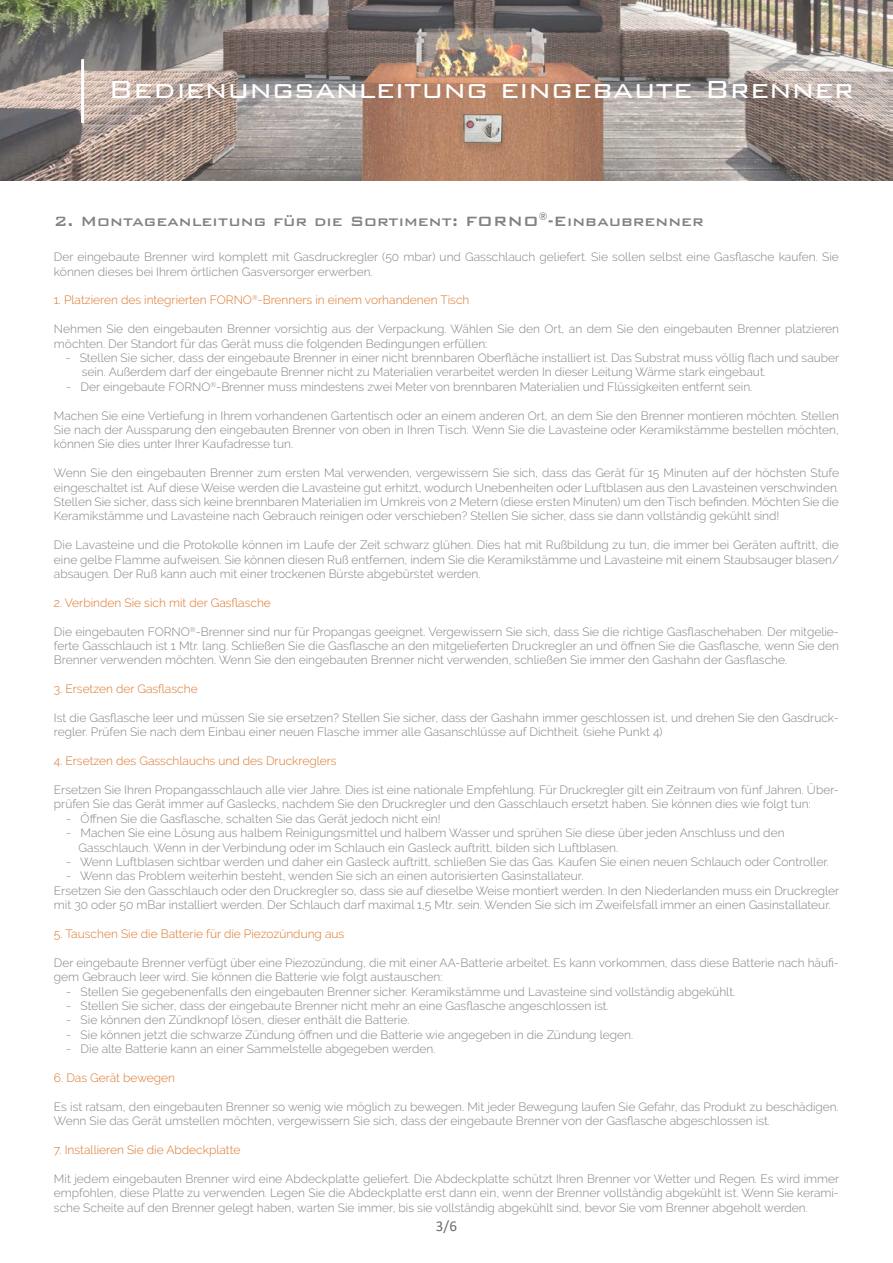
<style>
.page{position:relative;width:893px;height:1263px;background:#fff}
.page>*{position:absolute;margin:0;border:0;box-sizing:border-box;transform-origin:0 0}
.t1{font:300 33px "Bank Gothic BT";color:#fff}
.t2{font:500 18px "Bank Gothic BT";color:#808285}
.t3{font:15px "Calibri";color:#6c6d70}
.t4{font:300 12px/14.4px "Raleway";color:#808285}
.t5{font:300 12px "Raleway";color:#db7428}
</style>
<div class="page">
<img style="left:0;top:0;width:893px;height:180px">
<hr style="left:81px;top:59px;width:3px;height:64px;background:#fff">
<h1 class="t1" style="left:108px;top:71px;width:747px">Bedienungsanleitung eingebaute Brenner</h1>
<p class="t2" style="left:54px;top:212px;width:652px">2. Montageanleitung für die Sortiment: FORNO<sup>®</sup>-Einbaubrenner</p>
<p class="t4" style="left:54px;top:250px;width:786px">Der eingebaute Brenner wird komplett mit Gasdruckregler (50 mbar) und Gasschlauch geliefert. Sie sollen selbst eine Gasflasche kaufen. Sie können dieses bei Ihrem örtlichen Gasversorger erwerben.</p>
<p class="t5" style="left:54px;top:293px;width:417px">1. Platzieren des integrierten FORNO<sup>®</sup>-Brenners in einem vorhandenen Tisch</p>
<p class="t4" style="left:54px;top:322px;width:786px">Nehmen Sie den eingebauten Brenner vorsichtig aus der Verpackung. Wählen Sie den Ort, an dem Sie den eingebauten Brenner platzieren möchten. Der Standort für das Gerät muss die folgenden Bedingungen erfüllen:</p>
<p class="t4" style="left:66px;top:350px;width:775px">- Stellen Sie sicher, dass der eingebaute Brenner in einer nicht brennbaren Oberfläche installiert ist. Das Substrat muss völlig flach und sauber</p>
<p class="t4" style="left:82px;top:365px;width:686px">sein. Außerdem darf der eingebaute Brenner nicht zu Materialien verarbeitet werden In dieser Leitung Wärme stark eingebaut.</p>
<p class="t4" style="left:66px;top:379px;width:688px">- Der eingebaute FORNO<sup>®</sup>-Brenner muss mindestens zwei Meter von brennbaren Materialien und Flüssigkeiten entfernt sein.</p>
<p class="t4" style="left:54px;top:408px;width:786px;text-align:justify">Machen Sie eine Vertiefung in Ihrem vorhandenen Gartentisch oder an einem anderen Ort, an dem Sie den Brenner montieren möchten. Stellen Sie nach der Aussparung den eingebauten Brenner von oben in Ihren Tisch. Wenn Sie die Lavasteine oder Keramikstämme bestellen möchten, können Sie dies unter Ihrer Kaufadresse tun.</p>
<p class="t4" style="left:54px;top:466px;width:787px;text-align:justify">Wenn Sie den eingebauten Brenner zum ersten Mal verwenden, vergewissern Sie sich, dass das Gerät für 15 Minuten auf der höchsten Stufe eingeschaltet ist. Auf diese Weise werden die Lavasteine gut erhitzt, wodurch Unebenheiten oder Luftblasen aus den Lavasteinen verschwinden.<br>Stellen Sie sicher, dass sich keine brennbaren Materialien im Umkreis von 2 Metern (diese ersten Minuten) um den Tisch befinden. Möchten Sie die Keramikstämme und Lavasteine nach Gebrauch reinigen oder verschieben? Stellen Sie sicher, dass sie dann vollständig gekühlt sind!</p>
<p class="t4" style="left:54px;top:538px;width:786px;text-align:justify">Die Lavasteine und die Protokolle können im Laufe der Zeit schwarz glühen. Dies hat mit Rußbildung zu tun, die immer bei Geräten auftritt, die eine gelbe Flamme aufweisen. Sie können diesen Ruß entfernen, indem Sie die Keramikstämme und Lavasteine mit einem Staubsauger blasen/ absaugen. Der Ruß kann auch mit einer trockenen Bürste abgebürstet werden.</p>
<p class="t5" style="left:54px;top:595px;width:218px">2. Verbinden Sie sich mit der Gasflasche</p>
<p class="t4" style="left:54px;top:624px;width:786px;text-align:justify">Die eingebauten FORNO<sup>®</sup>-Brenner sind nur für Propangas geeignet. Vergewissern Sie sich, dass Sie die richtige Gasflaschehaben. Der mitgelie&shy;ferte Gasschlauch ist 1 Mtr. lang. Schließen Sie die Gasflasche an den mitgelieferten Druckregler an und öffnen Sie die Gasflasche, wenn Sie den Brenner verwenden möchten. Wenn Sie den eingebauten Brenner nicht verwenden, schließen Sie immer den Gashahn der Gasflasche.</p>
<p class="t5" style="left:54px;top:682px;width:145px">3. Ersetzen der Gasflasche</p>
<p class="t4" style="left:54px;top:710px;width:786px">Ist die Gasflasche leer und müssen Sie sie ersetzen? Stellen Sie sicher, dass der Gashahn immer geschlossen ist, und drehen Sie den Gasdruck&shy;regler. Prüfen Sie nach dem Einbau einer neuen Flasche immer alle Gasanschlüsse auf Dichtheit. (siehe Punkt 4)</p>
<p class="t5" style="left:54px;top:754px;width:284px">4. Ersetzen des Gasschlauchs und des Druckreglers</p>
<p class="t4" style="left:54px;top:782px;width:786px">Ersetzen Sie Ihren Propangasschlauch alle vier Jahre. Dies ist eine nationale Empfehlung. Für Druckregler gilt ein Zeitraum von fünf Jahren. Über&shy;prüfen Sie das Gerät immer auf Gaslecks, nachdem Sie den Druckregler und den Gasschlauch ersetzt haben. Sie können dies wie folgt tun:</p>
<p class="t4" style="left:66px;top:811px;width:376px">- Öffnen Sie die Gasflasche, schalten Sie das Gerät jedoch nicht ein!</p>
<p class="t4" style="left:66px;top:826px;width:720px">- Machen Sie eine Lösung aus halbem Reinigungsmittel und halbem Wasser und sprühen Sie diese über jeden Anschluss und den</p>
<p class="t4" style="left:79px;top:840px;width:541px">Gasschlauch. Wenn in der Verbindung oder im Schlauch ein Gasleck auftritt, bilden sich Luftblasen.</p>
<p class="t4" style="left:66px;top:854px;width:764px">- Wenn Luftblasen sichtbar werden und daher ein Gasleck auftritt, schließen Sie das Gas. Kaufen Sie einen neuen Schlauch oder Controller.</p>
<p class="t4" style="left:66px;top:869px;width:519px">- Wenn das Problem weiterhin besteht, wenden Sie sich an einen autorisierten Gasinstallateur.</p>
<p class="t4" style="left:54px;top:883px;width:787px">Ersetzen Sie den Gasschlauch oder den Druckregler so, dass sie auf dieselbe Weise montiert werden. In den Niederlanden muss ein Druckregler mit 30 oder 50 mBar installiert werden. Der Schlauch darf maximal 1,5 Mtr. sein. Wenden Sie sich im Zweifelsfall immer an einen Gasinstallateur.</p>
<p class="t5" style="left:54px;top:927px;width:292px">5. Tauschen Sie die Batterie für die Piezozündung aus</p>
<p class="t4" style="left:54px;top:955px;width:786px">Der eingebaute Brenner verfügt über eine Piezozündung, die mit einer AA-Batterie arbeitet. Es kann vorkommen, dass diese Batterie nach häufi&shy;gem Gebrauch leer wird. Sie können die Batterie wie folgt austauschen:</p>
<p class="t4" style="left:66px;top:984px;width:670px">- Stellen Sie gegebenenfalls den eingebauten Brenner sicher. Keramikstämme und Lavasteine sind vollständig abgekühlt.</p>
<p class="t4" style="left:66px;top:998px;width:544px">- Stellen Sie sicher, dass der eingebaute Brenner nicht mehr an eine Gasflasche angeschlossen ist.</p>
<p class="t4" style="left:66px;top:1013px;width:345px">- Sie können den Zündknopf lösen, dieser enthält die Batterie.</p>
<p class="t4" style="left:66px;top:1027px;width:568px">- Sie können jetzt die schwarze Zündung öffnen und die Batterie wie angegeben in die Zündung legen.</p>
<p class="t4" style="left:66px;top:1042px;width:371px">- Die alte Batterie kann an einer Sammelstelle abgegeben werden.</p>
<p class="t5" style="left:54px;top:1071px;width:123px">6. Das Gerät bewegen</p>
<p class="t4" style="left:54px;top:1099px;width:786px">Es ist ratsam, den eingebauten Brenner so wenig wie möglich zu bewegen. Mit jeder Bewegung laufen Sie Gefahr, das Produkt zu beschädigen.<br>Wenn Sie das Gerät umstellen möchten, vergewissern Sie sich, dass der eingebaute Brenner von der Gasflasche abgeschlossen ist.</p>
<p class="t5" style="left:54px;top:1143px;width:188px">7. Installieren Sie die Abdeckplatte</p>
<p class="t4" style="left:54px;top:1171px;width:787px;text-align:justify">Mit jedem eingebauten Brenner wird eine Abdeckplatte geliefert. Die Abdeckplatte schützt Ihren Brenner vor Wetter und Regen. Es wird immer empfohlen, diese Platte zu verwenden. Legen Sie die Abdeckplatte erst dann ein, wenn der Brenner vollständig abgekühlt ist. Wenn Sie kerami&shy;sche Scheite auf den Brenner gelegt haben, warten Sie immer, bis sie vollständig abgekühlt sind, bevor Sie vom Brenner abgeholt werden.</p>
<p class="t3" style="left:436px;top:1216px;width:22px">3/6</p>
</div>
